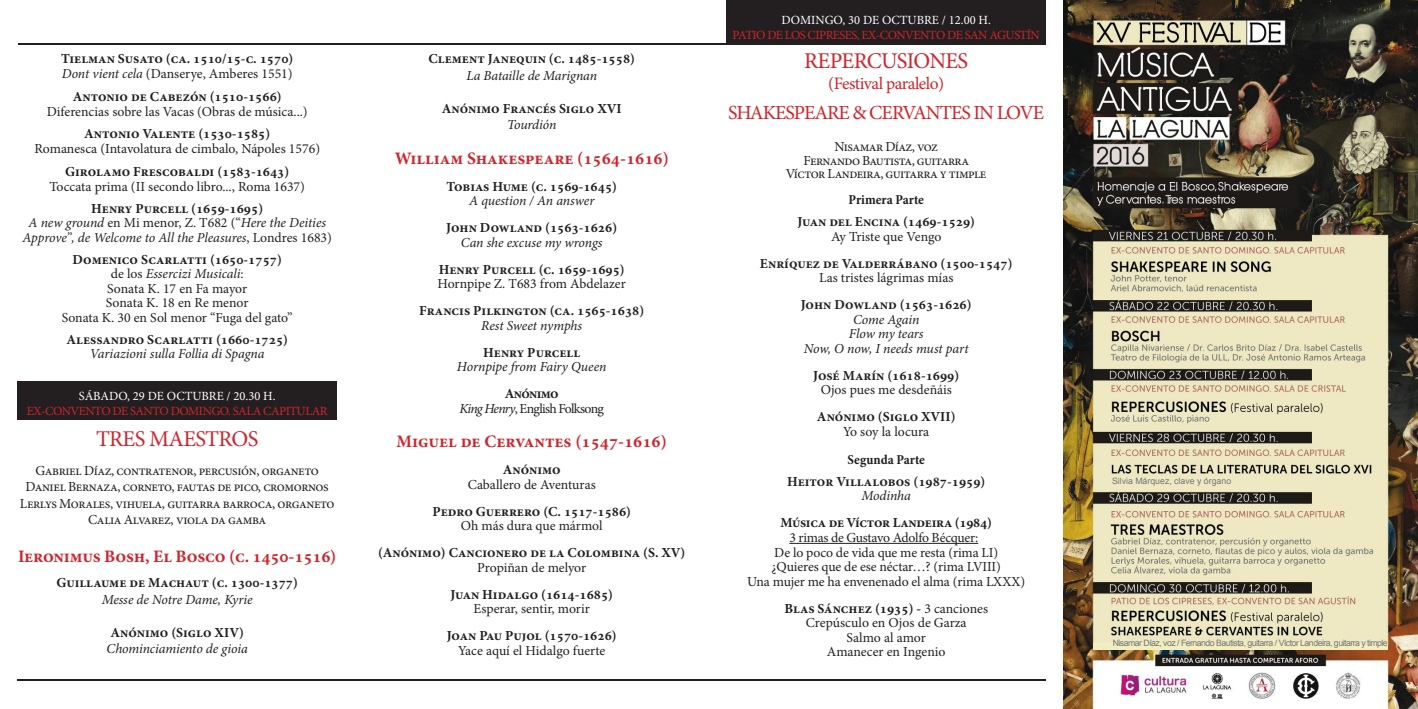
<style>
.page{position:relative;width:1418px;height:709px;background:#fff}
.page>*{position:absolute;margin:0;border:0;box-sizing:border-box;transform-origin:0 0}
.t1{font:22.5px "Minion Pro";letter-spacing:-.03em;color:#d1232a}
.t2{font:20px "Minion Pro";letter-spacing:-.05em;color:#d1232a}
.t3{font:700 17.5px "Minion Pro";color:#d1232a}
.t4{font:17.5px "Minion Pro";color:#d1232a}
.t5{font:13.75px "Minion Pro";letter-spacing:-.03em;color:#231f20}
.t6{font:700 13.75px "Minion Pro";color:#231f20}
.t7{font:italic 13.75px/14.5px "Minion Pro";letter-spacing:-.01em;color:#231f20;text-align:center}
.t8{font:13.75px "Minion Pro";color:#231f20}
.t9{font:700 13.75px "Minion Pro";letter-spacing:-.02em;color:#231f20}
.t10{font:700 condensed 13.75px "Minion Pro";color:#231f20}
.t11{font:700 13.75px "Minion Pro";letter-spacing:-.05em;color:#231f20}
.t12{font:12.5px "Minion Pro";letter-spacing:-.04em;color:#d1232a}
.t13{font:12.5px "Minion Pro";color:#fff}
.t14{font:8.75px "Arial";letter-spacing:-.06em;color:#727477}
.t15{font:8.75px "Arial";color:#727477}
.s1{font-style:italic}
.s2{font-style:normal}
.s3{font-weight:400}
</style>
<div class="page">
<img style="left:1063px;top:0;width:354px;height:709px">
<div style="left:18px;top:382px;width:319px;height:38px;background:#231f20"></div>
<div style="left:726px;top:0;width:319px;height:45px;background:#231f20"></div>
<hr style="left:789px;top:543px;width:189px;height:1px;background:#231f20">
<div style="left:1104px;top:476px;width:280px;height:12px;background:#eee9c3"></div>
<hr style="left:18px;top:43px;width:708px;height:2px;background:#231f20">
<hr style="left:18px;top:679px;width:1027px;height:2px;background:#231f20">
<div style="left:1093px;top:643px;width:294px;height:6px;background:#f2eebe"></div>
<p class="t6" style="left:61px;top:49px;width:234px">Tielman Susato (ca. 1510/15-c. 1570)</p>
<p class="t8" style="left:62px;top:65px;width:232px"><span class="s1">Dont vient cela</span> (Danserye, Amberes 1551)</p>
<p class="t6" style="left:73px;top:87px;width:210px">Antonio de Cabezón (1510-1566)</p>
<p class="t5" style="left:47px;top:102px;width:262px">Diferencias sobre las Vacas (Obras de música...)</p>
<p class="t6" style="left:84px;top:124px;width:188px">Antonio Valente (1530-1585)</p>
<p class="t8" style="left:34px;top:140px;width:287px">Romanesca (Intavolatura de cimbalo, Nápoles 1576)</p>
<p class="t6" style="left:65px;top:162px;width:226px">Girolamo Frescobaldi (1583-1643)</p>
<p class="t8" style="left:49px;top:177px;width:257px">Toccata prima (II secondo libro..., Roma 1637)</p>
<p class="t6" style="left:91px;top:199px;width:173px">Henry Purcell (1659-1695)</p>
<p class="t7" style="left:23px;top:215px;width:311px">A new ground <span class="s2">en Mi menor, Z. T682 (“</span>Here the Deities<br>Approve”, de Welcome to All the Pleasures<span class="s2">, Londres 1683)</span></p>
<p class="t6" style="left:73px;top:250px;width:211px">Domenico Scarlatti (1650-1757)</p>
<p class="t7" style="left:111px;top:266px;width:134px"><span class="s2">de los</span> Essercizi Musicali<span class="s2">:</span></p>
<p class="t5" style="left:107px;top:279px;width:141px">Sonata K. 17 en Fa mayor</p>
<p class="t5" style="left:106px;top:294px;width:144px">Sonata K. 18 en Re menor</p>
<p class="t5" style="left:62px;top:308px;width:233px">Sonata K. 30 en Sol menor “Fuga del gato”</p>
<p class="t6" style="left:66px;top:330px;width:223px">Alessandro Scarlatti (1660-1725)</p>
<p class="t7" style="left:90px;top:346px;width:176px">Variazioni sulla Follia di Spagna</p>
<p class="t13" style="left:79px;top:387px;width:198px">SÁBADO, 29 DE OCTUBRE / 20.30 H.</p>
<p class="t12" style="left:27px;top:402px;width:302px">EX-CONVENTO DE SANTO DOMINGO. SALA CAPITULAR</p>
<p class="t1" style="left:96px;top:423px;width:164px">TRES MAESTROS</p>
<p class="t5" style="left:36px;top:461px;width:285px">Gabriel Díaz, contratenor, percusión, organeto</p>
<p class="t5" style="left:26px;top:477px;width:305px">Daniel Bernaza, corneto, fautas de pico, cromornos</p>
<p class="t5" style="left:20px;top:494px;width:316px">Lerlys Morales, vihuela, guitarra barroca, organeto</p>
<p class="t5" style="left:88px;top:510px;width:180px">Calia Alvarez, viola da gamba</p>
<p class="t3" style="left:18px;top:544px;width:320px">Ieronimus Bosh, El Bosco (c. 1450-1516)</p>
<p class="t6" style="left:56px;top:573px;width:243px">Guillaume de Machaut (c. 1300-1377)</p>
<p class="t7" style="left:102px;top:592px;width:152px">Messe de Notre Dame, Kyrie</p>
<p class="t6" style="left:110px;top:622px;width:135px">Anónimo (Siglo XIV)</p>
<p class="t7" style="left:107px;top:641px;width:143px">Chominciamiento de gioia</p>
<p class="t6" style="left:428px;top:49px;width:208px">Clement Janequin (c. 1485-1558)</p>
<p class="t7" style="left:466px;top:68px;width:132px">La Bataille de Marignan</p>
<p class="t6" style="left:442px;top:99px;width:181px">Anónimo Francés Siglo XVI</p>
<p class="t7" style="left:507px;top:117px;width:51px">Tourdión</p>
<p class="t3" style="left:394px;top:146px;width:276px">William Shakespeare (1564-1616)</p>
<p class="t6" style="left:446px;top:177px;width:172px">Tobias Hume (c. 1569-1645)</p>
<p class="t7" style="left:469px;top:193px;width:127px">A question / An answer</p>
<p class="t6" style="left:446px;top:218px;width:172px">John Dowland (1563-1626)</p>
<p class="t7" style="left:461px;top:235px;width:143px">Can she excuse my wrongs</p>
<p class="t6" style="left:439px;top:260px;width:187px">Henry Purcell (c. 1659-1695)</p>
<p class="t8" style="left:437px;top:275px;width:190px">Hornpipe Z. T683 from Abdelazer</p>
<p class="t6" style="left:419px;top:301px;width:226px">Francis Pilkington (ca. 1565-1638)</p>
<p class="t7" style="left:481px;top:318px;width:102px">Rest Sweet nymphs</p>
<p class="t6" style="left:483px;top:343px;width:98px">Henry Purcell</p>
<p class="t7" style="left:457px;top:359px;width:151px">Hornpipe from Fairy Queen</p>
<p class="t11" style="left:505px;top:384px;width:55px">Anónimo</p>
<p class="t5" style="left:459px;top:399px;width:146px"><span class="s1">King Henry</span>, English Folksong</p>
<p class="t3" style="left:396px;top:429px;width:272px">Miguel de Cervantes (1547-1616)</p>
<p class="t6" style="left:502px;top:460px;width:59px">Anónimo</p>
<p class="t5" style="left:468px;top:475px;width:129px">Caballero de Aventuras</p>
<p class="t6" style="left:432px;top:502px;width:200px">Pedro Guerrero (C. 1517-1586)</p>
<p class="t5" style="left:461px;top:517px;width:143px">Oh más dura que mármol</p>
<p class="t6" style="left:378px;top:543px;width:309px">(Anónimo) Cancionero de la Colombina (S. XV)</p>
<p class="t5" style="left:477px;top:558px;width:110px">Propiñan de melyor</p>
<p class="t6" style="left:450px;top:585px;width:164px">Juan Hidalgo (1614-1685)</p>
<p class="t5" style="left:473px;top:600px;width:118px">Esperar, sentir, morir</p>
<p class="t6" style="left:447px;top:626px;width:171px">Joan Pau Pujol (1570-1626)</p>
<p class="t5" style="left:458px;top:641px;width:149px">Yace aquí el Hidalgo fuerte</p>
<p class="t13" style="left:781px;top:12px;width:211px">DOMINGO, 30 DE OCTUBRE / 12.00 H.</p>
<p class="t12" style="left:732px;top:27px;width:309px">PATIO DE LOS CIPRESES, EX-CONVENTO DE SAN AGUSTÍN</p>
<p class="t1" style="left:804px;top:46px;width:165px">REPERCUSIONES</p>
<p class="t4" style="left:828px;top:72px;width:117px">(Festival paralelo)</p>
<p class="t2" style="left:728px;top:99px;width:318px">SHAKESPEARE &amp; CERVANTES IN LOVE</p>
<p class="t5" style="left:834px;top:137px;width:105px">Nisamar Díaz, voz</p>
<p class="t5" style="left:803px;top:151px;width:167px">Fernando Bautista, guitarra</p>
<p class="t5" style="left:786px;top:165px;width:202px">Víctor Landeira, guitarra y timple</p>
<p class="t10" style="left:848px;top:190px;width:77px">Primera Parte</p>
<p class="t6" style="left:797px;top:212px;width:179px">Juan del Encina (1469-1529)</p>
<p class="t5" style="left:831px;top:227px;width:112px">Ay Triste que Vengo</p>
<p class="t6" style="left:760px;top:253px;width:254px">Enríquez de Valderrábano (1500-1547)</p>
<p class="t5" style="left:819px;top:268px;width:136px">Las tristes lágrimas mías</p>
<p class="t6" style="left:800px;top:295px;width:172px">John Dowland (1563-1626)</p>
<p class="t7" style="left:853px;top:312px;width:68px">Come Again</p>
<p class="t7" style="left:849px;top:326px;width:76px">Flow my tears</p>
<p class="t7" style="left:804px;top:341px;width:166px">Now, O now, I needs must part</p>
<p class="t6" style="left:813px;top:365px;width:148px">José Marín (1618-1699)</p>
<p class="t5" style="left:820px;top:380px;width:133px">Ojos pues me desdeñáis</p>
<p class="t6" style="left:817px;top:407px;width:140px">Anónimo (Siglo XVII)</p>
<p class="t5" style="left:843px;top:422px;width:88px">Yo soy la locura</p>
<p class="t10" style="left:847px;top:450px;width:79px">Segunda Parte</p>
<p class="t6" style="left:787px;top:472px;width:200px">Heitor Villalobos (1987-1959)</p>
<p class="t7" style="left:861px;top:489px;width:51px">Modinha</p>
<p class="t9" style="left:780px;top:513px;width:213px">Música de Víctor Landeira (1984)</p>
<p class="t5" style="left:789px;top:528px;width:190px">3 rimas de Gustavo Adolfo Bécquer:</p>
<p class="t5" style="left:774px;top:543px;width:225px">De lo poco de vida que me resta (rima LI)</p>
<p class="t5" style="left:771px;top:557px;width:231px">¿Quieres que de ese néctar…? (rima LVIII)</p>
<p class="t5" style="left:747px;top:572px;width:279px">Una mujer me ha envenenado el alma (rima LXXX)</p>
<p class="t6" style="left:784px;top:598px;width:205px">Blas Sánchez (1935) - <span class="s3">3 canciones</span></p>
<p class="t5" style="left:805px;top:613px;width:162px">Crepúsculo en Ojos de Garza</p>
<p class="t5" style="left:846px;top:628px;width:81px">Salmo al amor</p>
<p class="t5" style="left:827px;top:642px;width:120px">Amanecer en Ingenio</p>
<p class="t15" style="left:1111px;top:475px;width:121px">Silvia Márquez, clave y órgano</p>
<p class="t14" style="left:1112px;top:637px;width:276px">Nisamar Díaz, voz / Fernando Bautista, guitarra / Víctor Landeira, guitarra y timple</p>
</div>
